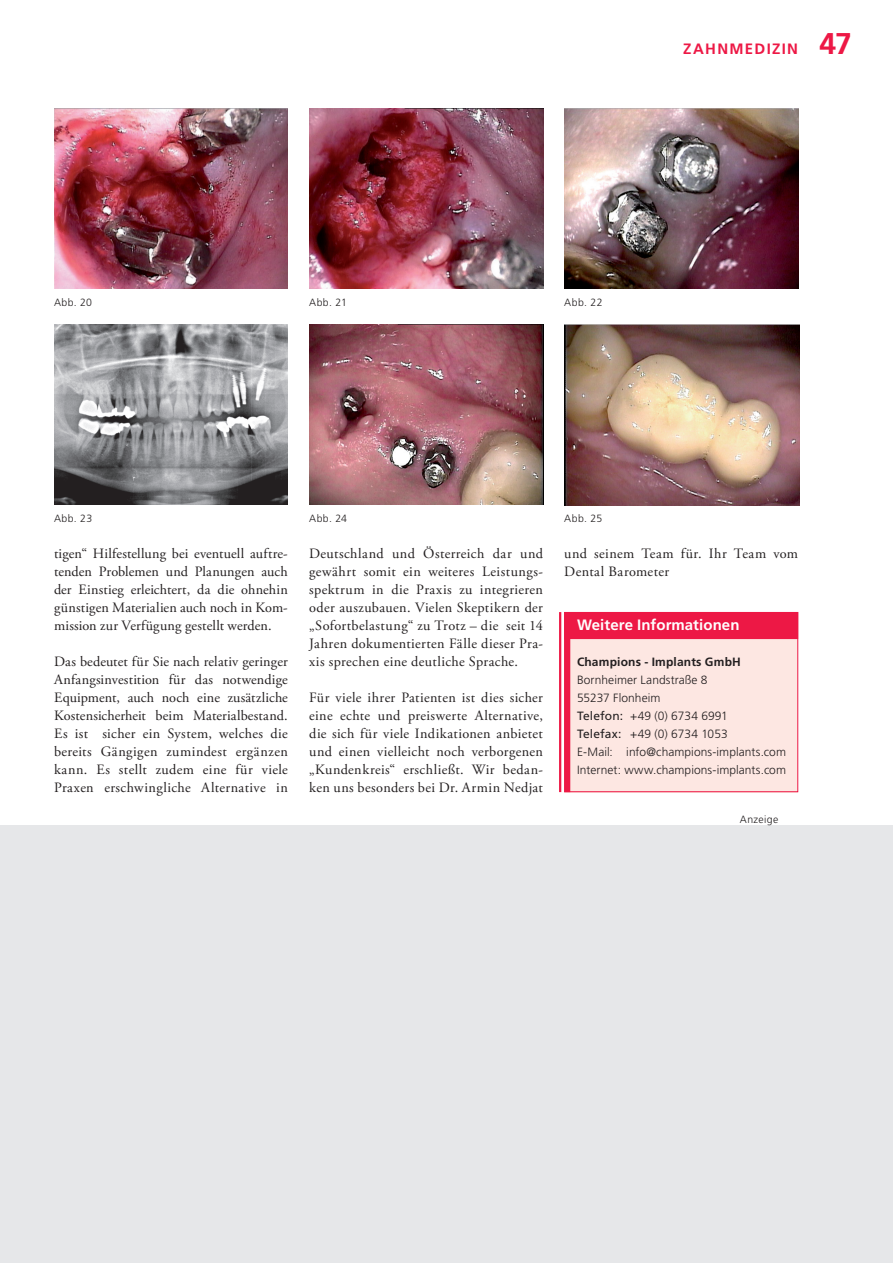
<style>
.page{position:relative;width:893px;height:1263px;background:#fff}
.page>*{position:absolute;margin:0;border:0;box-sizing:border-box;transform-origin:0 0}
.t1{font:700 15px "Frutiger";letter-spacing:.005em;color:#fff}
.t2{font:700 15px "Frutiger";letter-spacing:.085em;color:#ed1845}
.t3{font:14.25px/18px "Adobe Garamond Pro";letter-spacing:.025em;color:#231f20;text-align:justify}
.t4{font:300 12px/18px "Frutiger";letter-spacing:.005em;color:#231f20}
.t5{font:700 12px "Frutiger";letter-spacing:.015em;color:#231f20}
.t6{font:300 10.5px "Frutiger";letter-spacing:.04em;color:#231f20}
.s1{font-size:30px}
.s2{font-weight:400}
</style>
<div class="page">
<div style="left:0;top:826px;width:893px;height:437px;background:#e6e7e9"></div>
<div style="left:564px;top:612px;width:234px;height:180px;background:#fde7e2"></div>
<div style="left:564px;top:612px;width:6px;height:180px;background:#ed1845"></div>
<hr style="left:559px;top:612px;width:2px;height:180px;background:#ed1845">
<div style="left:564px;top:612px;width:234px;height:27px;background:#ed1845"></div>
<img style="left:309px;top:108px;width:234px;height:180px">
<img style="left:564px;top:108px;width:234px;height:180px">
<img style="left:54px;top:108px;width:234px;height:180px">
<img style="left:564px;top:324px;width:235px;height:181px">
<img style="left:54px;top:324px;width:234px;height:180px">
<img style="left:309px;top:324px;width:234px;height:180px">
<p class="t2" style="left:683px;top:40px;width:170px">ZAHNMEDIZIN <span class="s1">47</span></p>
<p class="t6" style="left:54px;top:296px;width:40px">Abb. 20</p>
<p class="t6" style="left:309px;top:296px;width:39px">Abb. 21</p>
<p class="t6" style="left:564px;top:296px;width:40px">Abb. 22</p>
<p class="t6" style="left:54px;top:512px;width:40px">Abb. 23</p>
<p class="t6" style="left:564px;top:512px;width:40px">Abb. 25</p>
<p class="t6" style="left:309px;top:512px;width:39px">Abb. 24</p>
<p class="t3" style="left:54px;top:545px;width:235px">tigen“ Hilfestellung bei eventuell auftre&shy;tenden Problemen und Planungen auch der Einstieg erleichtert, da die ohnehin günstigen Materialien auch noch in Kom&shy;mission zur Verfügung gestellt werden.</p>
<p class="t3" style="left:54px;top:653px;width:235px">Das bedeutet für Sie nach relativ geringer Anfangsinvestition für das notwendige Equipment, auch noch eine zusätzliche Kostensicherheit beim Materialbestand.<br>Es ist sicher ein System, welches die bereits Gängigen zumindest ergänzen kann. Es stellt zudem eine für viele Praxen erschwingliche Alternative in</p>
<p class="t3" style="left:309px;top:545px;width:235px">Deutschland und Österreich dar und gewährt somit ein weiteres Leistungs&shy;spektrum in die Praxis zu integrieren oder auszubauen. Vielen Skeptikern der „Sofortbelastung“ zu Trotz – die seit 14<br>Jahren dokumentierten Fälle dieser Pra&shy;xis sprechen eine deutliche Sprache.</p>
<p class="t3" style="left:309px;top:689px;width:235px">Für viele ihrer Patienten ist dies sicher eine echte und preiswerte Alternative, die sich für viele Indikationen anbietet und einen vielleicht noch verborgenen „Kundenkreis“ erschließt. Wir bedan&shy;ken uns besonders bei Dr. Armin Nedjat</p>
<p class="t3" style="left:564px;top:545px;width:235px">und seinem Team für. Ihr Team vom<br>Dental Barometer</p>
<p class="t1" style="left:577px;top:616px;width:164px">Weitere Informationen</p>
<p class="t5" style="left:577px;top:655px;width:165px">Champions - Implants GmbH</p>
<p class="t4" style="left:577px;top:671px;width:211px">Bornheimer Landstraße 8<br>55237 Flonheim<br><span class="s2">Telefon:</span> +49 (0) 6734 6991<br><span class="s2">Telefax:</span> +49 (0) 6734 1053<br>E-Mail: info@champions-implants.com<br>Internet: www.champions-implants.com</p>
<p class="t6" style="left:740px;top:814px;width:40px">Anzeige</p>
</div>
